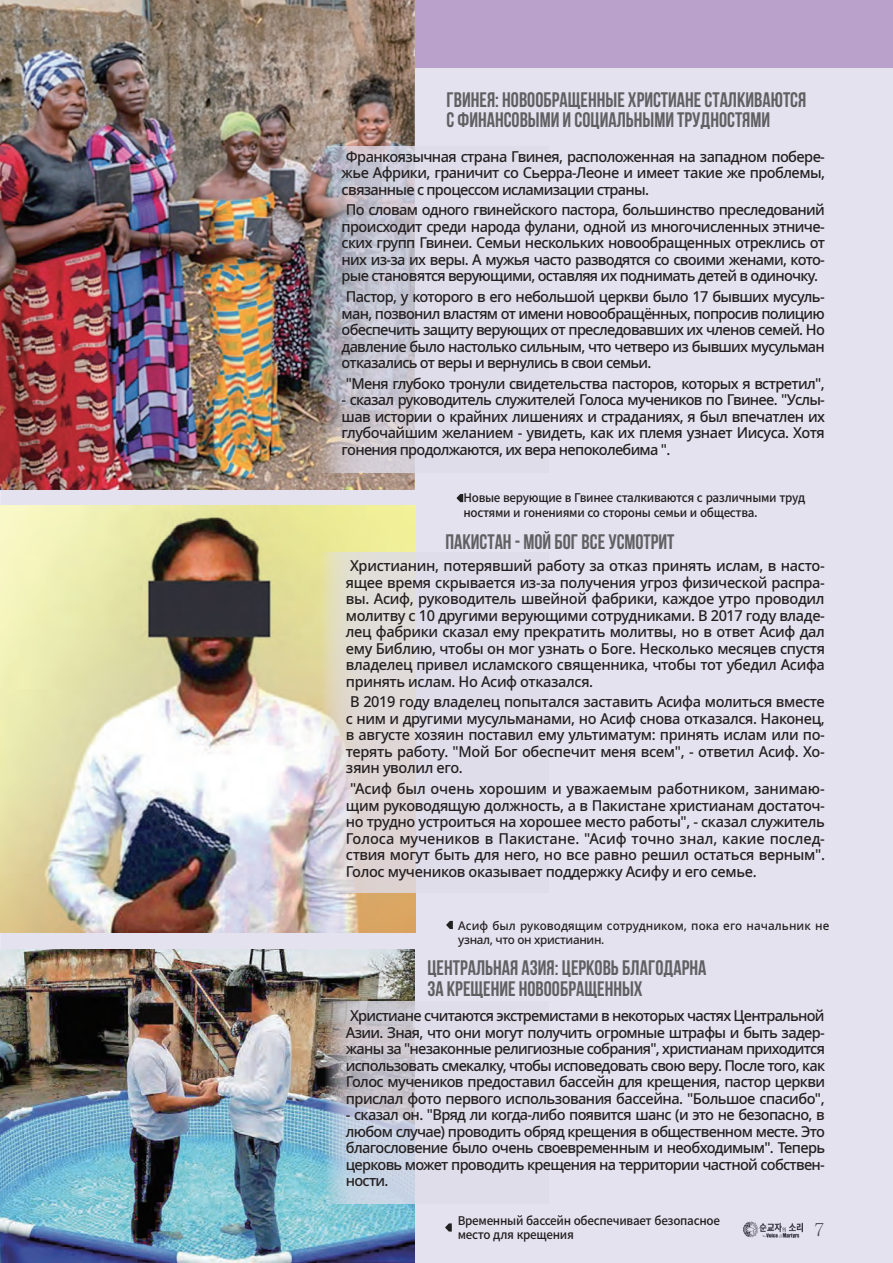
<style>
.page{position:relative;width:893px;height:1263px;background:#fff}
.page>*{position:absolute;margin:0;border:0;box-sizing:border-box;transform-origin:0 0}
.t1{font:700 21px "Bebas Neue";color:#606063}
.t2{font:500 18px "Adobe Myungjo Std";color:#231f20}
.t3{font:500 15px/16.5px "Noto Sans";letter-spacing:-.045em;color:#231f20;text-align:justify}
.t4{font:500 12px/14.4px "Noto Sans CJ Kkr";letter-spacing:-.025em;color:#231f20}
.t5{font:500 12px/14.4px "Noto Sans";letter-spacing:.005em;color:#231f20}
</style>
<div class="page">
<div style="left:1px;top:68px;width:892px;height:1195px;background:#e4e2ef"></div>
<img style="left:1px;top:506px;width:414px;height:427px">
<div style="left:0;top:0;width:893px;height:68px;background:#baa1cb"></div>
<img style="left:0;top:0;width:1px;height:1263px">
<img style="left:0;top:490px;width:1px;height:22px">
<img style="left:0;top:950px;width:415px;height:313px">
<img style="left:0;top:0;width:414px;height:490px">
<svg style="left:445px;top:1223px;width:7px;height:8px"></svg>
<svg style="left:446px;top:921px;width:7px;height:8px"></svg>
<svg style="left:456px;top:494px;width:7px;height:8px"></svg>
<svg style="left:305px;top:146px;width:244px;height:326px;background:#cbc8d2"></svg>
<svg style="left:305px;top:553px;width:244px;height:340px;background:#dedadd"></svg>
<svg style="left:305px;top:1001px;width:244px;height:202px;background:#c9ccd8"></svg>
<p class="t1" style="left:446px;top:88px;width:361px">ГВИНЕЯ: новообращенные христиане сталкиваются</p>
<p class="t1" style="left:446px;top:108px;width:325px">с финансовыми и социальными трудностями</p>
<p class="t3" style="left:342px;top:148px;width:485px">Франкоязычная страна Гвинея, расположенная на западном побере&shy;жье Африки, граничит со Сьерра-Леоне и имеет такие же проблемы, связанные с процессом исламизации страны.</p>
<p class="t3" style="left:342px;top:202px;width:485px">По словам одного гвинейского пастора, большинство преследований происходит среди народа фулани, одной из многочисленных этниче&shy;ских групп Гвинеи. Семьи нескольких новообращенных отреклись от них из-за их веры. А мужья часто разводятся со своими женами, кото&shy;рые становятся верующими, оставляя их поднимать детей в одиночку.</p>
<p class="t3" style="left:342px;top:289px;width:485px">Пастор, у которого в его небольшой церкви было 17 бывших мусуль&shy;ман, позвонил властям от имени новообращённых, попросив полицию обеспечить защиту верующих от преследовавших их членов семей. Но давление было настолько сильным, что четверо из бывших мусульман отказались от веры и вернулись в свои семьи.</p>
<p class="t3" style="left:346px;top:376px;width:480px">"Меня глубоко тронули свидетельства пасторов, которых я встретил",</p>
<p class="t3" style="left:342px;top:392px;width:485px">- сказал руководитель служителей Голоса мучеников по Гвинее. "Услы&shy;шав истории о крайних лишениях и страданиях, я был впечатлен их глубочайшим желанием - увидеть, как их племя узнает Иисуса. Хотя гонения продолжаются, их вера непоколебима ".</p>
<p class="t4" style="left:463px;top:491px;width:343px">Новые верующие в Гвинее сталкиваются с различными труд ностями и гонениями со стороны семьи и общества.</p>
<p class="t1" style="left:445px;top:530px;width:231px">ПАКИСТАН - Мой Бог все усмотрит</p>
<p class="t3" style="left:346px;top:558px;width:481px">Христианин, потерявший работу за отказ принять ислам, в насто&shy;ящее время скрывается из-за получения угроз физической распра&shy;вы. Асиф, руководитель швейной фабрики, каждое утро проводил молитву с 10 другими верующими сотрудниками. В 2017 году владе&shy;лец фабрики сказал ему прекратить молитвы, но в ответ Асиф дал ему Библию, чтобы он мог узнать о Боге. Несколько месяцев спустя владелец привел исламского священника, чтобы тот убедил Асифа принять ислам. Но Асиф отказался.</p>
<p class="t3" style="left:346px;top:694px;width:481px">В 2019 году владелец попытался заставить Асифа молиться вместе с ним и другими мусульманами, но Асиф снова отказался. Наконец, в августе хозяин поставил ему ультиматум: принять ислам или по&shy;терять работу. "Мой Бог обеспечит меня всем", - ответил Асиф. Хо&shy;зяин уволил его.</p>
<p class="t3" style="left:346px;top:781px;width:481px">"Асиф был очень хорошим и уважаемым работником, занимаю&shy;щим руководящую должность, а в Пакистане христианам достаточ&shy;но трудно устроиться на хорошее место работы", - сказал служитель Голоса мучеников в Пакистане. "Асиф точно знал, какие послед&shy;ствия могут быть для него, но все равно решил остаться верным".<br>Голос мучеников оказывает поддержку Асифу и его семье.</p>
<p class="t5" style="left:458px;top:918px;width:373px">Асиф был руководящим сотрудником, пока его начальник не узнал, что он христианин.</p>
<p class="t1" style="left:427px;top:956px;width:281px">ЦЕНТРАЛЬНАЯ АЗИЯ: Церковь благодарна</p>
<p class="t1" style="left:427px;top:977px;width:217px">за крещение новообращенных</p>
<p class="t3" style="left:346px;top:1008px;width:481px">Христиане считаются экстремистами в некоторых частях Центральной Азии. Зная, что они могут получить огромные штрафы и быть задер&shy;жаны за "незаконные религиозные собрания", христианам приходится использовать смекалку, чтобы исповедовать свою веру. После того, как Голос мучеников предоставил бассейн для крещения, пастор церкви прислал фото первого использования бассейна. "Большое спасибо",</p>
<p class="t3" style="left:346px;top:1107px;width:481px">- сказал он. "Вряд ли когда-либо появится шанс (и это не безопасно, в любом случае) проводить обряд крещения в общественном месте. Это благословение было очень своевременным и необходимым". Теперь церковь может проводить крещения на территории частной собствен&shy;ности.</p>
<p class="t4" style="left:458px;top:1213px;width:264px">Временный бассейн обеспечивает безопасное</p>
<p class="t4" style="left:458px;top:1228px;width:118px">место для крещения</p>
<p class="t2" style="left:814px;top:1220px;width:13px">7</p>
</div>
